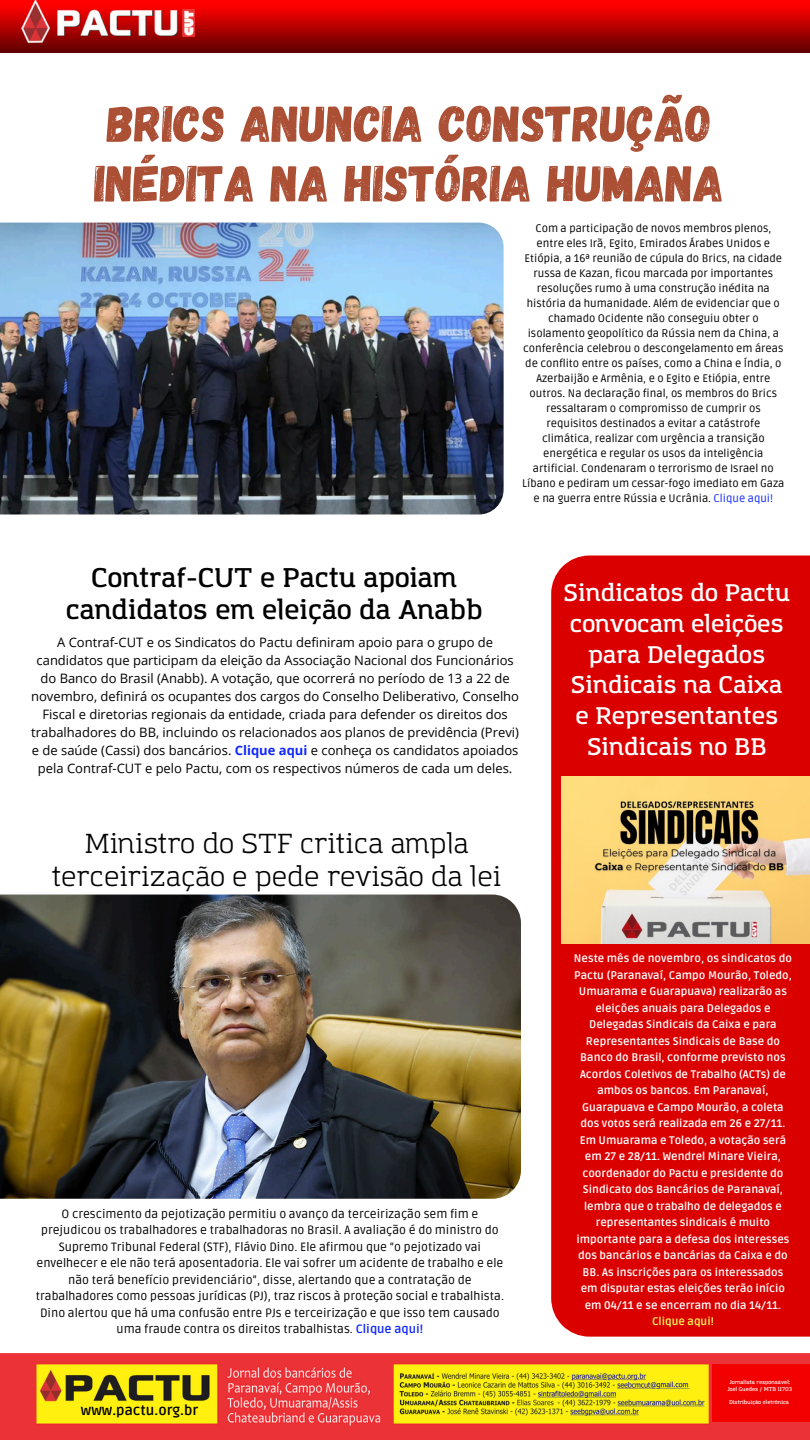
<style>
.page{position:relative;width:810px;height:1440px;background:#fff}
.page>*{position:absolute;margin:0;border:0;box-sizing:border-box;transform-origin:0 0}
.t1{font:51.1px/59.7px "Gagalin";color:#ab4f35}
.t2{font:27px/32.2px "Amazing Grotesk";color:#000;text-align:center}
.t3{font:600 26.6px/32.1px "Amazing Grotesk";color:#000;text-align:center}
.t4{font:600 23.6px/30.8px "Amazing Grotesk";color:#fff;text-align:center}
.t5{font:700 14px "Ruda";color:#000}
.t6{font:13px/18px "Open Sans";color:#000;text-align:center}
.t7{font:12px/16.5px "Ruda";color:#000;text-align:center}
.t8{font:11px/15px "Ruda";color:#000;text-align:center}
.t9{font:700 11px/16.5px "Ruda";color:#fff;text-align:center}
.t10{font:600 5.4px "Amazing Grotesk";color:#fff}
.s1{color:#1028fd}
.s2{font-weight:700;color:#1028fd}
.s3{color:#faf857}
</style>
<div class="page">
<img style="left:0;top:0;width:810px;height:52px">
<img style="left:182px;top:9px;width:12px;height:28px">
<img style="left:0;top:1354px;width:810px;height:86px">
<div style="left:712px;top:1364px;width:98px;height:58px;background:#f20000"></div>
<img style="left:0;top:223px;width:503px;height:291px">
<img style="left:0;top:895px;width:521px;height:304px">
<div style="left:551px;top:556px;width:259px;height:781px;background:#db0000"></div>
<img style="left:561px;top:776px;width:249px;height:167px">
<h4 class="t1" style="left:95px;top:91px;width:631px">BRICS ANUNCIA CONSTRUÇÃO<br>INÉDITA NA HISTÓRIA HUMANA</h4>
<p class="t8" style="left:522px;top:221px;width:264px">Com a participação de novos membros plenos, entre eles Irã, Egito, Emirados Árabes Unidos e Etiópia, a 16ª reunião de cúpula do Brics, na cidade russa de Kazan, ficou marcada por importantes resoluções rumo à uma construção inédita na história da humanidade. Além de evidenciar que o chamado Ocidente não conseguiu obter o isolamento geopolítico da Rússia nem da China, a conferência celebrou o descongelamento em áreas de conflito entre os países, como a China e Índia, o Azerbaijão e Armênia, e o Egito e Etiópia, entre outros. Na declaração final, os membros do Brics ressaltaram o compromisso de cumprir os requisitos destinados a evitar a catástrofe climática, realizar com urgência a transição energética e regular os usos da inteligência artificial. Condenaram o terrorismo de Israel no Líbano e pediram um cessar-fogo imediato em Gaza e na guerra entre Rússia e Ucrânia. <span class="s1">Clique aqui!</span></p>
<p class="t3" style="left:66px;top:563px;width:418px">Contraf-CUT e Pactu apoiam candidatos em eleição da Anabb</p>
<p class="t6" style="left:31px;top:633px;width:489px">A Contraf-CUT e os Sindicatos do Pactu definiram apoio para o grupo de candidatos que participam da eleição da Associação Nacional dos Funcionários do Banco do Brasil (Anabb). A votação, que ocorrerá no período de 13 a 22 de novembro, definirá os ocupantes dos cargos do Conselho Deliberativo, Conselho Fiscal e diretorias regionais da entidade, criada para defender os direitos dos trabalhadores do BB, incluindo os relacionados aos planos de previdência (Previ) e de saúde (Cassi) dos bancários. <span class="s2">Clique aqui</span> e conheça os candidatos apoiados pela Contraf-CUT e pelo Pactu, com os respectivos números de cada um deles.</p>
<p class="t2" style="left:52px;top:830px;width:451px">Ministro do STF critica ampla terceirização e pede revisão da lei</p>
<p class="t7" style="left:36px;top:1206px;width:470px">O crescimento da pejotização permitiu o avanço da terceirização sem fim e prejudicou os trabalhadores e trabalhadoras no Brasil. A avaliação é do ministro do Supremo Tribunal Federal (STF), Flávio Dino. Ele afirmou que “o pejotizado vai envelhecer e ele não terá aposentadoria. Ele vai sofrer um acidente de trabalho e ele não terá benefício previdenciário”, disse, alertando que a contratação de trabalhadores como pessoas jurídicas (PJ), traz riscos à proteção social e trabalhista.<br>Dino alertou que há uma confusão entre PJs e terceirização e que isso tem causado uma fraude contra os direitos trabalhistas. <span class="s2">Clique aqui!</span></p>
<h6 class="t5" style="left:81px;top:1402px;width:119px">www.pactu.org.br</h6>
<h5 class="t4" style="left:564px;top:579px;width:227px">Sindicatos do Pactu convocam eleições para Delegados<br>Sindicais na Caixa e Representantes<br>Sindicais no BB</h5>
<p class="t9" style="left:574px;top:951px;width:220px">Neste mês de novembro, os sindicatos do Pactu (Paranavaí, Campo Mourão, Toledo, Umuarama e Guarapuava) realizarão as eleições anuais para Delegados e Delegadas Sindicais da Caixa e para Representantes Sindicais de Base do Banco do Brasil, conforme previsto nos Acordos Coletivos de Trabalho (ACTs) de ambos os bancos. Em Paranavaí, Guarapuava e Campo Mourão, a coleta dos votos será realizada em 26 e 27/11.<br>Em Umuarama e Toledo, a votação será em 27 e 28/11. Wendrel Minare Vieira, coordenador do Pactu e presidente do Sindicato dos Bancários de Paranavaí, lembra que o trabalho de delegados e representantes sindicais é muito importante para a defesa dos interesses dos bancários e bancárias da Caixa e do BB. As inscrições para os interessados em disputar estas eleições terão início em 04/11 e se encerram no dia 14/11.<br><span class="s3">Clique aqui!</span></p>
<h3 class="t10" style="left:730px;top:1380px;width:62px">Jornalista responsável:</h3>
<p class="t10" style="left:728px;top:1387px;width:66px">Joel Guedes / MTB 11703</p>
<p class="t10" style="left:729px;top:1400px;width:61px">Distribuição eletrônica</p>
</div>
